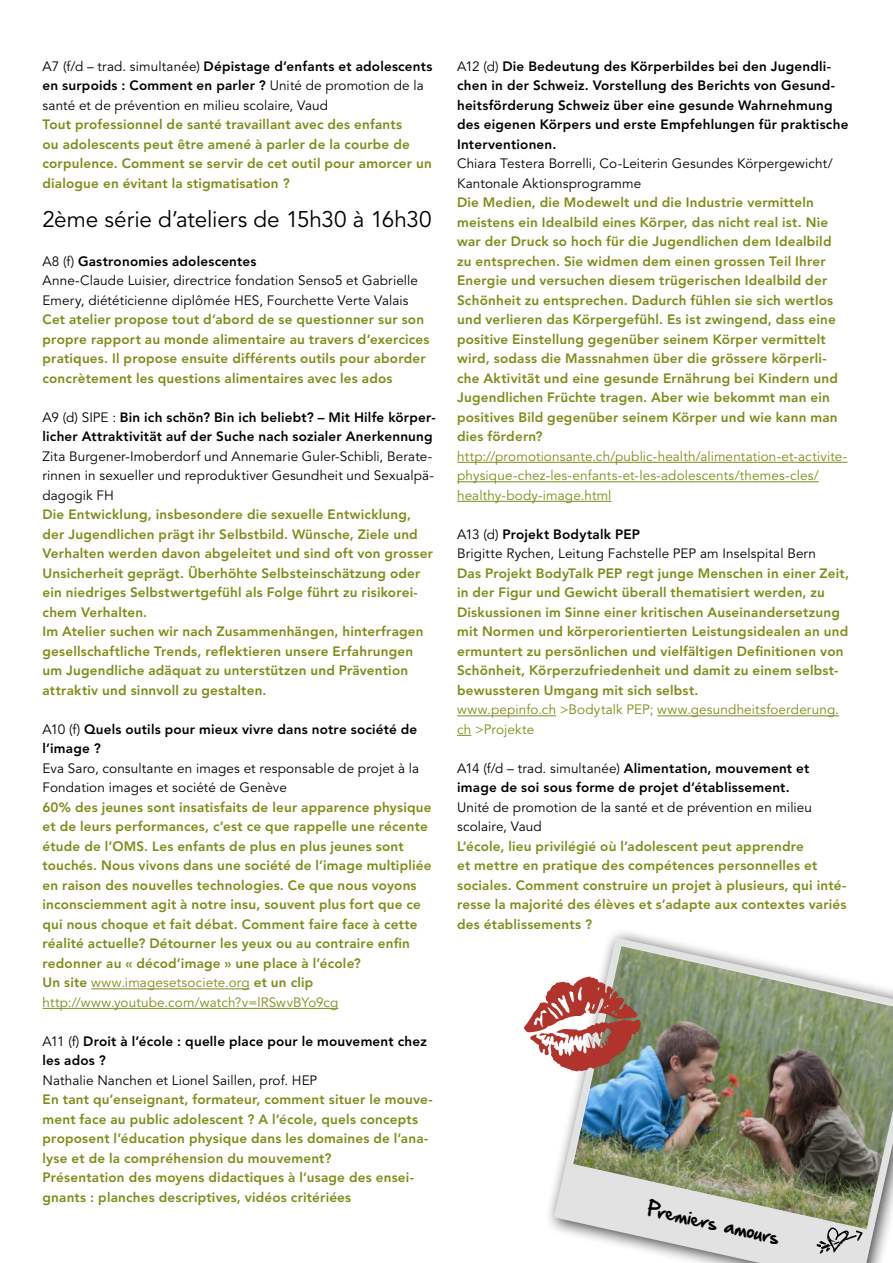
<style>
.page{position:relative;width:893px;height:1263px;background:#fff}
.page>*{position:absolute;margin:0;border:0;box-sizing:border-box;transform-origin:0 0}
.t1{font:22.5px "Avenir";letter-spacing:-.005em;color:#000}
.t2{font:17.25px "Hand Of Sean Demo";color:#000}
.t3{font:800 13.5px/19.5px "Avenir";letter-spacing:.015em;color:#808b17}
.t4{font:13.5px/19.5px "Avenir";letter-spacing:.01em;color:#000}
.t5{font:800 13.5px/19.5px "Avenir";letter-spacing:.015em;color:#000}
.t6{font:13.5px/19.5px "Avenir";letter-spacing:.01em;color:#808b17}
.s1{font-weight:800}
.s2{font-weight:400}
</style>
<div class="page">
<hr style="left:91px;top:988px;width:159px;height:1px;background:#808b17">
<hr style="left:43px;top:1008px;width:295px;height:1px;background:#808b17">
<hr style="left:457px;top:462px;width:390px;height:1px;background:#808b17">
<hr style="left:457px;top:481px;width:362px;height:1px;background:#808b17">
<hr style="left:457px;top:501px;width:155px;height:1px;background:#808b17">
<hr style="left:457px;top:715px;width:99px;height:1px;background:#808b17">
<hr style="left:657px;top:715px;width:182px;height:1px;background:#808b17">
<svg style="left:457px;top:735px;width:14px;height:1px"></svg>
<img style="left:554px;top:937px;width:334px;height:326px">
<img style="left:573px;top:946px;width:320px;height:283px">
<svg style="left:814px;top:1217px;width:49px;height:46px;background:#d5d6cf"></svg>
<svg style="left:554px;top:970px;width:92px;height:108px"></svg>
<p class="t4" style="left:43px;top:57px;width:391px">A7 (f/d – trad. simultanée) <span class="s1">Dépistage d’enfants et adolescents en surpoids : Comment en parler ?</span> Unité de promotion de la santé et de prévention en milieu scolaire, Vaud</p>
<p class="t3" style="left:43px;top:115px;width:391px">Tout professionnel de santé travaillant avec des enfants<br>ou adolescents peut être amené à parler de la courbe de corpulence. Comment se servir de cet outil pour amorcer un dialogue en évitant la stigmatisation ?</p>
<h1 class="t1" style="left:43px;top:206px;width:391px">2ème série d’ateliers de 15h30 à 16h30</h1>
<p class="t4" style="left:43px;top:252px;width:377px">A8 (f) <span class="s1">Gastronomies adolescentes<br></span>Anne-Claude Luisier, directrice fondation Senso5 et Gabrielle<br>Emery, diététicienne diplômée HES, Fourchette Verte Valais</p>
<p class="t3" style="left:43px;top:310px;width:388px">Cet atelier propose tout d’abord de se questionner sur son propre rapport au monde alimentaire au travers d’exercices pratiques. Il propose ensuite différents outils pour aborder concrètement les questions alimentaires avec les ados</p>
<p class="t5" style="left:43px;top:407px;width:395px"><span class="s2">A9 (d) SIPE :</span> Bin ich schön? Bin ich beliebt? – Mit Hilfe körper&shy;licher Attraktivität auf der Suche nach sozialer Anerkennung</p>
<p class="t4" style="left:43px;top:447px;width:393px;text-align:justify">Zita Burgener-Imoberdorf und Annemarie Guler-Schibli, Berate&shy;rinnen in sexueller und reproduktiver Gesundheit und Sexualpä&shy;dagogik FH</p>
<p class="t3" style="left:43px;top:505px;width:392px">Die Entwicklung, insbesondere die sexuelle Entwicklung, der Jugendlichen prägt ihr Selbstbild. Wünsche, Ziele und Verhalten werden davon abgeleitet und sind oft von grosser Unsicherheit geprägt. Überhöhte Selbsteinschätzung oder ein niedriges Selbstwertgefühl als Folge führt zu risikorei&shy;chem Verhalten.<br>Im Atelier suchen wir nach Zusammenhängen, hinterfragen gesellschaftliche Trends, reflektieren unsere Erfahrungen um Jugendliche adäquat zu unterstützen und Prävention attraktiv und sinnvoll zu gestalten.</p>
<p class="t5" style="left:43px;top:719px;width:376px"><span class="s2">A10 (f)</span> Quels outils pour mieux vivre dans notre société de l’image ?</p>
<p class="t4" style="left:43px;top:759px;width:378px">Eva Saro, consultante en images et responsable de projet à la<br>Fondation images et société de Genève</p>
<p class="t3" style="left:43px;top:797px;width:390px">60% des jeunes sont insatisfaits de leur apparence physique et de leurs performances, c’est ce que rappelle une récente étude de l’OMS. Les enfants de plus en plus jeunes sont touchés. Nous vivons dans une société de l’image multipliée en raison des nouvelles technologies. Ce que nous voyons inconsciemment agit à notre insu, souvent plus fort que ce qui nous choque et fait débat. Comment faire face à cette réalité actuelle? Détourner les yeux ou au contraire enfin redonner au « décod’image » une place à l’école?<br>Un site <span class="s2">www.imagesetsociete.org</span> et un clip <span class="s2">http://www.youtube.com/watch?v=lRSwvBYo9cg</span></p>
<p class="t5" style="left:43px;top:1031px;width:386px"><span class="s2">A11 (f)</span> Droit à l’école : quelle place pour le mouvement chez les ados ?</p>
<p class="t4" style="left:43px;top:1071px;width:276px">Nathalie Nanchen et Lionel Saillen, prof. HEP</p>
<p class="t3" style="left:43px;top:1090px;width:392px">En tant qu’enseignant, formateur, comment situer le mouve&shy;ment face au public adolescent ? A l’école, quels concepts proposent l’éducation physique dans les domaines de l’ana&shy;lyse et de la compréhension du mouvement?<br>Présentation des moyens didactiques à l’usage des ensei&shy;gnants : planches descriptives, vidéos critériées</p>
<p class="t5" style="left:457px;top:56px;width:393px"><span class="s2">A12 (d)</span> Die Bedeutung des Körperbildes bei den Jugendli&shy;chen in der Schweiz. Vorstellung des Berichts von Gesund&shy;heitsförderung Schweiz über eine gesunde Wahrnehmung des eigenen Körpers und erste Empfehlungen für praktische Interventionen.</p>
<p class="t4" style="left:457px;top:154px;width:377px">Chiara Testera Borrelli, Co-Leiterin Gesundes Körpergewicht/<br>Kantonale Aktionsprogramme</p>
<p class="t3" style="left:457px;top:193px;width:382px">Die Medien, die Modewelt und die Industrie vermitteln meistens ein Idealbild eines Körper, das nicht real ist. Nie war der Druck so hoch für die Jugendlichen dem Idealbild zu entsprechen. Sie widmen dem einen grossen Teil Ihrer Energie und versuchen diesem trügerischen Idealbild der Schönheit zu entsprechen. Dadurch fühlen sie sich wertlos und verlieren das Körpergefühl. Es ist zwingend, dass eine positive Einstellung gegenüber seinem Körper vermittelt wird, sodass die Massnahmen über die grössere körperli&shy;che Aktivität und eine gesunde Ernährung bei Kindern und Jugendlichen Früchte tragen. Aber wie bekommt man ein positives Bild gegenüber seinem Körper und wie kann man dies fördern?</p>
<p class="t6" style="left:457px;top:447px;width:392px">http://promotionsante.ch/public-health/alimentation-et-activite&shy;physique-chez-les-enfants-et-les-adolescents/themes-cles/ healthy-body-image.html</p>
<p class="t4" style="left:457px;top:525px;width:360px">A13 (d) <span class="s1">Projekt Bodytalk PEP<br></span>Brigitte Rychen, Leitung Fachstelle PEP am Inselspital Bern</p>
<p class="t3" style="left:457px;top:563px;width:393px">Das Projekt BodyTalk PEP regt junge Menschen in einer Zeit, in der Figur und Gewicht überall thematisiert werden, zu Diskussionen im Sinne einer kritischen Auseinandersetzung mit Normen und körperorientierten Leistungsidealen an und ermuntert zu persönlichen und vielfältigen Definitionen von Schönheit, Körperzufriedenheit und damit zu einem selbst&shy;bewussteren Umgang mit sich selbst.</p>
<p class="t6" style="left:457px;top:700px;width:383px">www.pepinfo.ch &gt;Bodytalk PEP; www.gesundheitsfoerderung. ch &gt;Projekte</p>
<p class="t5" style="left:457px;top:758px;width:354px"><span class="s2">A14 (f/d – trad. simultanée)</span> Alimentation, mouvement et image de soi sous forme de projet d’établissement.</p>
<p class="t4" style="left:457px;top:798px;width:356px">Unité de promotion de la santé et de prévention en milieu scolaire, Vaud</p>
<p class="t3" style="left:457px;top:836px;width:391px">L’école, lieu privilégié où l’adolescent peut apprendre<br>et mettre en pratique des compétences personnelles et sociales. Comment construire un projet à plusieurs, qui inté&shy;resse la majorité des élèves et s’adapte aux contextes variés des établissements ?</p>
<p class="t2" style="left:650px;top:1199px;width:136px;rotate:13deg">Premiers amours</p>
</div>
